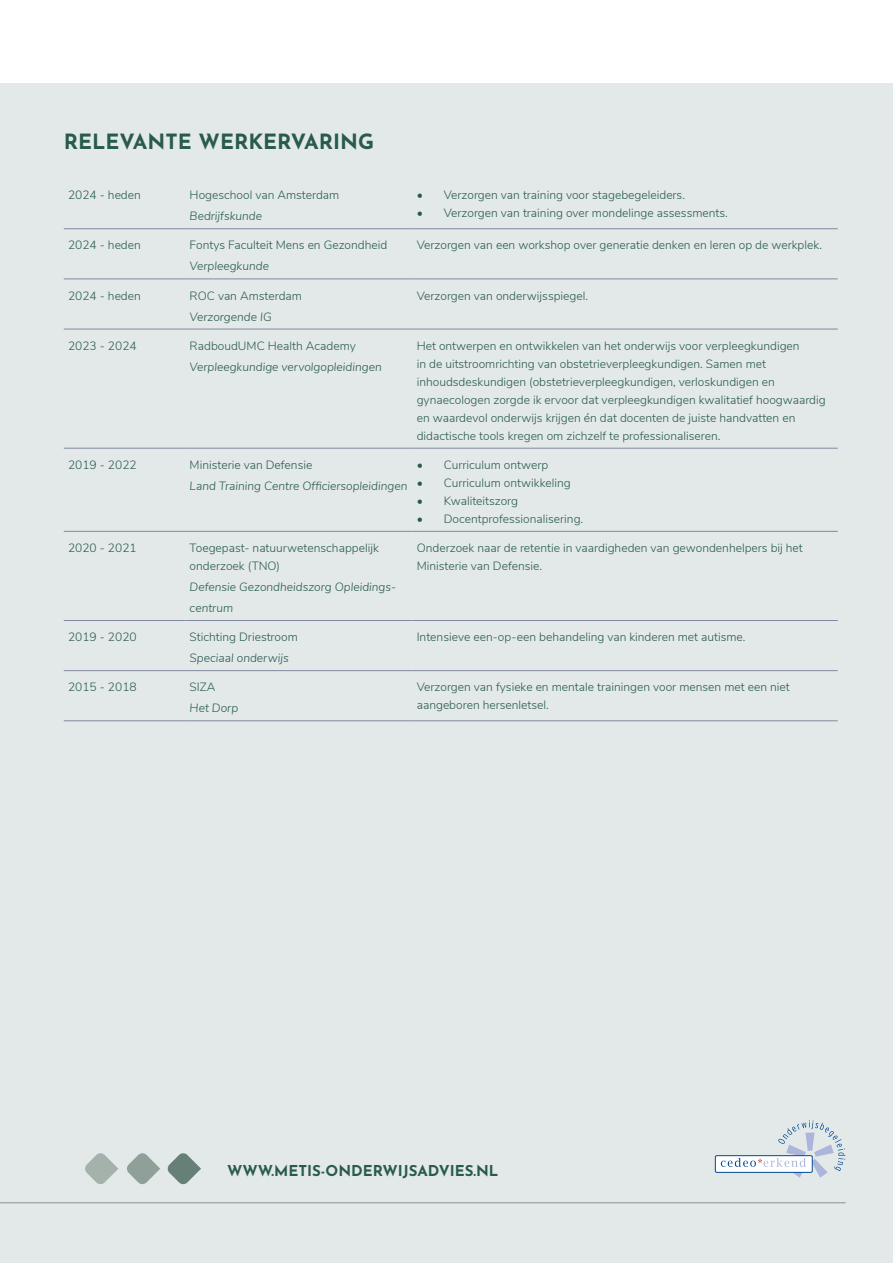
<style>
.page{position:relative;width:893px;height:1263px;background:#fff}
.page>*{position:absolute;margin:0;border:0;box-sizing:border-box;transform-origin:0 0}
.t1{font:700 21px "Josefin Sans";color:#285a4e}
.t2{font:700 15px "Josefin Sans";color:#285a4e}
.t3{font:300 12px/18px "Nunito Sans";color:#285a4e}
.t4{font:italic 300 12px/21px "Nunito Sans";color:#285a4e}
</style>
<div class="page">
<div style="left:0;top:83px;width:893px;height:1180px;background:#e3e9e8"></div>
<svg style="left:167px;top:1153px;width:34px;height:32px"></svg>
<svg style="left:127px;top:1153px;width:33px;height:31px"></svg>
<svg style="left:85px;top:1153px;width:33px;height:31px"></svg>
<div style="left:715px;top:1156px;width:97px;height:16px;background:#fff"></div>
<div style="left:715px;top:1155px;width:97px;height:17px;border:1px solid #004a93"></div>
<svg style="left:721px;top:1120px;width:125px;height:58px"></svg>
<hr style="left:0;top:1202px;width:846px;height:1px;background:#a3afab">
<hr style="left:64px;top:228px;width:121px;height:1px;background:#8188a0">
<hr style="left:185px;top:228px;width:227px;height:1px;background:#8188a0">
<hr style="left:412px;top:228px;width:426px;height:1px;background:#8188a0">
<hr style="left:64px;top:279px;width:121px;height:1px;background:#8188a0">
<hr style="left:185px;top:279px;width:227px;height:1px;background:#8188a0">
<hr style="left:412px;top:279px;width:426px;height:1px;background:#8188a0">
<hr style="left:64px;top:329px;width:121px;height:1px;background:#8188a0">
<hr style="left:185px;top:329px;width:227px;height:1px;background:#8188a0">
<hr style="left:412px;top:329px;width:426px;height:1px;background:#8188a0">
<hr style="left:64px;top:448px;width:121px;height:1px;background:#8188a0">
<hr style="left:185px;top:448px;width:227px;height:1px;background:#8188a0">
<hr style="left:412px;top:448px;width:426px;height:1px;background:#8188a0">
<hr style="left:64px;top:531px;width:121px;height:1px;background:#8188a0">
<hr style="left:185px;top:531px;width:227px;height:1px;background:#8188a0">
<hr style="left:412px;top:531px;width:426px;height:1px;background:#8188a0">
<hr style="left:64px;top:620px;width:121px;height:1px;background:#8188a0">
<hr style="left:185px;top:620px;width:227px;height:1px;background:#8188a0">
<hr style="left:412px;top:620px;width:426px;height:1px;background:#8188a0">
<hr style="left:64px;top:670px;width:121px;height:1px;background:#8188a0">
<hr style="left:185px;top:670px;width:227px;height:1px;background:#8188a0">
<hr style="left:412px;top:670px;width:426px;height:1px;background:#8188a0">
<hr style="left:64px;top:720px;width:121px;height:1px;background:#8188a0">
<hr style="left:185px;top:720px;width:227px;height:1px;background:#8188a0">
<hr style="left:412px;top:720px;width:426px;height:1px;background:#8188a0">
<p class="t1" style="left:64px;top:123px;width:312px">RELEVANTE WERKERVARING</p>
<p class="t3" style="left:68px;top:185px;width:74px">2024 - heden</p>
<p class="t3" style="left:190px;top:185px;width:151px">Hogeschool van Amsterdam</p>
<p class="t4" style="left:190px;top:205px;width:74px">Bedrijfskunde</p>
<p class="t3" style="left:417px;top:185px;width:270px">• Verzorgen van training voor stagebegeleiders.</p>
<p class="t3" style="left:417px;top:203px;width:313px">• Verzorgen van training over mondelinge assessments.</p>
<p class="t3" style="left:68px;top:235px;width:74px">2024 - heden</p>
<p class="t3" style="left:190px;top:235px;width:199px">Fontys Faculteit Mens en Gezondheid</p>
<p class="t4" style="left:190px;top:255px;width:81px">Verpleegkunde</p>
<p class="t3" style="left:417px;top:235px;width:407px">Verzorgen van een workshop over generatie denken en leren op de werkplek.</p>
<p class="t3" style="left:68px;top:286px;width:74px">2024 - heden</p>
<p class="t3" style="left:190px;top:286px;width:114px">ROC van Amsterdam</p>
<p class="t4" style="left:190px;top:305px;width:83px">Verzorgende IG</p>
<p class="t3" style="left:417px;top:286px;width:173px">Verzorgen van onderwijsspiegel.</p>
<p class="t3" style="left:68px;top:336px;width:70px">2023 - 2024</p>
<p class="t3" style="left:190px;top:336px;width:168px">RadboudUMC Health Academy</p>
<p class="t4" style="left:190px;top:355px;width:194px">Verpleegkundige vervolgopleidingen</p>
<p class="t3" style="left:417px;top:336px;width:410px">Het ontwerpen en ontwikkelen van het onderwijs voor verpleegkundigen<br>in de uitstroomrichting van obstetrieverpleegkundigen. Samen met inhoudsdeskundigen (obstetrieverpleegkundigen, verloskundigen en gynaecologen zorgde ik ervoor dat verpleegkundigen kwalitatief hoogwaardig en waardevol onderwijs krijgen én dat docenten de juiste handvatten en didactische tools kregen om zichzelf te professionaliseren.</p>
<p class="t3" style="left:68px;top:455px;width:70px">2019 - 2022</p>
<p class="t3" style="left:190px;top:455px;width:124px">Ministerie van Defensie</p>
<p class="t4" style="left:190px;top:474px;width:219px">Land Training Centre Officiersopleidingen</p>
<p class="t3" style="left:417px;top:455px;width:133px">• Curriculum ontwerp</p>
<p class="t3" style="left:417px;top:473px;width:155px">• Curriculum ontwikkeling</p>
<p class="t3" style="left:417px;top:491px;width:103px">• Kwaliteitszorg</p>
<p class="t3" style="left:417px;top:509px;width:168px">• Docentprofessionalisering.</p>
<p class="t3" style="left:68px;top:538px;width:70px">2020 - 2021</p>
<p class="t3" style="left:190px;top:538px;width:191px">Toegepast- natuurwetenschappelijk onderzoek (TNO)</p>
<p class="t4" style="left:190px;top:576px;width:208px">Defensie Gezondheidszorg Opleidings&shy;centrum</p>
<p class="t3" style="left:417px;top:538px;width:388px">Onderzoek naar de retentie in vaardigheden van gewondenhelpers bij het<br>Ministerie van Defensie.</p>
<p class="t3" style="left:68px;top:627px;width:70px">2019 - 2020</p>
<p class="t3" style="left:190px;top:627px;width:110px">Stichting Driestroom</p>
<p class="t4" style="left:190px;top:647px;width:101px">Speciaal onderwijs</p>
<p class="t3" style="left:417px;top:627px;width:330px">Intensieve een-op-een behandeling van kinderen met autisme.</p>
<p class="t3" style="left:68px;top:677px;width:70px">2015 - 2018</p>
<p class="t3" style="left:190px;top:677px;width:27px">SIZA</p>
<p class="t4" style="left:190px;top:697px;width:50px">Het Dorp</p>
<p class="t3" style="left:417px;top:677px;width:374px">Verzorgen van fysieke en mentale trainingen voor mensen met een niet aangeboren hersenletsel.</p>
<p class="t2" style="left:227px;top:1158px;width:273px">WWW.METIS-ONDERWIJSADVIES.NL</p>
</div>
